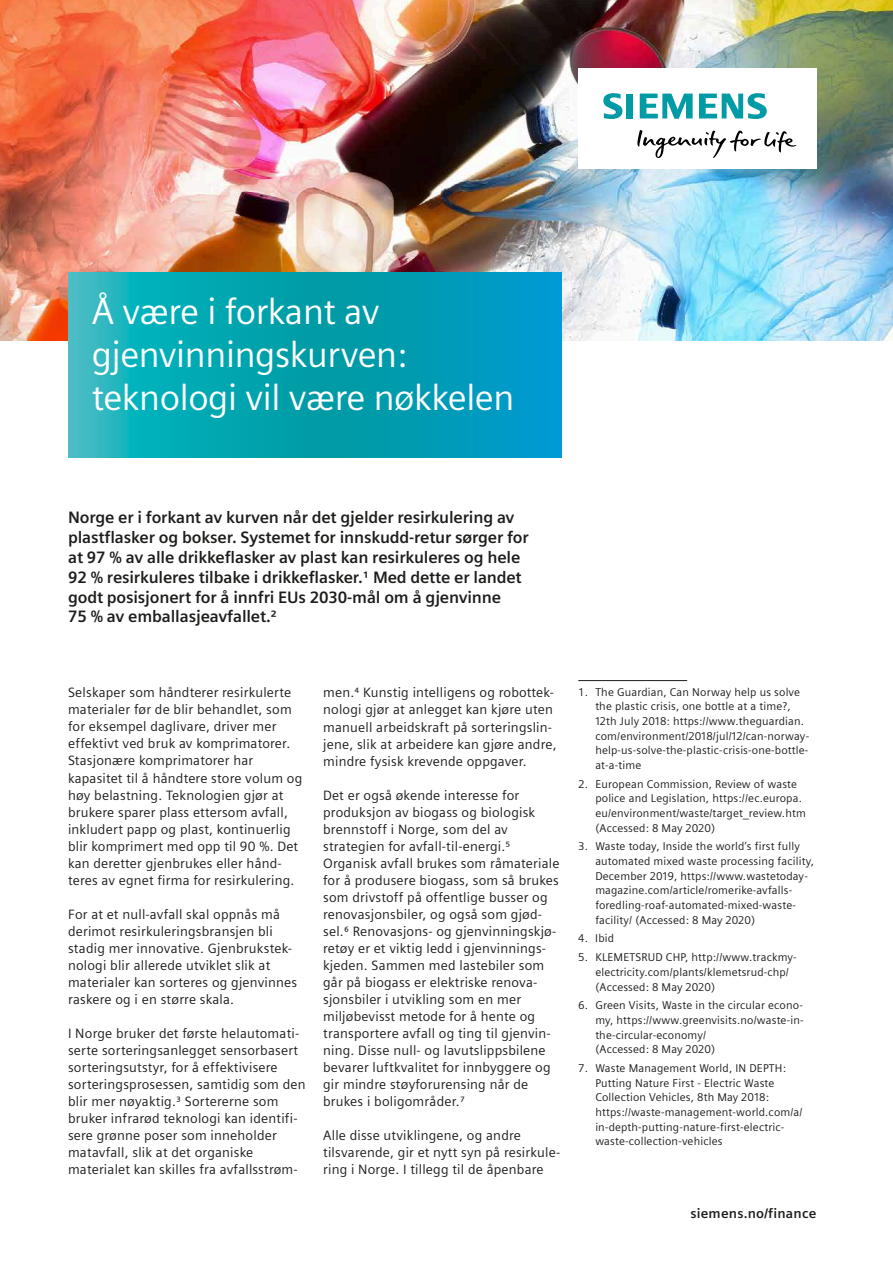
<style>
.page{position:relative;width:893px;height:1263px;background:#fff}
.page>*{position:absolute;margin:0;border:0;box-sizing:border-box;transform-origin:0 0}
.t1{font:36px/43.2px "Siemens Sans";letter-spacing:-.01em;color:#fff}
.t2{font:700 16.5px/19.8px "Siemens Sans";letter-spacing:-.01em;color:#1d1d1b}
.t3{font:13.5px/17px "Siemens Sans";letter-spacing:.015em;color:#1d1d1b}
.t4{font:700 13.5px "Siemens Sans";letter-spacing:.015em;color:#1d1d1b}
.t5{font:11.25px/14.5px "Siemens Sans";letter-spacing:.015em;color:#1d1d1b}
</style>
<div class="page">
<img style="left:0;top:0;width:893px;height:340px">
<svg style="left:68px;top:272px;width:493px;height:186px;background:#06a3b6"></svg>
<div style="left:578px;top:68px;width:238px;height:101px;background:#fff"></div>
<svg style="left:637px;top:130px;width:159px;height:28px"></svg>
<svg style="left:603px;top:93px;width:30px;height:26px"></svg>
<svg style="left:640px;top:94px;width:53px;height:25px"></svg>
<svg style="left:699px;top:93px;width:68px;height:26px"></svg>
<hr style="left:578px;top:680px;width:109px;height:1px;background:#1d1d1b">
<h1 class="t1" style="left:92px;top:290px;width:424px">Å være i forkant av gjenvinningskurven: teknologi vil være nøkkelen</h1>
<p class="t2" style="left:68px;top:508px;width:462px">Norge er i forkant av kurven når det gjelder resirkulering av plastflasker og bokser. Systemet for innskudd-retur sørger for at 97 % av alle drikkeflasker av plast kan resirkuleres og hele 92 % resirkuleres tilbake i drikkeflasker.¹ Med dette er landet godt posisjonert for å innfri EUs 2030-mål om å gjenvinne<br>75 % av emballasjeavfallet.²</p>
<p class="t3" style="left:68px;top:684px;width:236px">Selskaper som håndterer resirkulerte materialer før de blir behandlet, som for eksempel daglivare, driver mer effektivt ved bruk av komprimatorer.<br>Stasjonære komprimatorer har kapasitet til å håndtere store volum og høy belastning. Teknologien gjør at brukere sparer plass ettersom avfall, inkludert papp og plast, kontinuerlig blir komprimert med opp til 90 %. Det kan deretter gjenbrukes eller hånd&shy;teres av egnet firma for resirkulering.</p>
<p class="t3" style="left:68px;top:905px;width:231px">For at et null-avfall skal oppnås må derimot resirkuleringsbransjen bli stadig mer innovative. Gjenbrukstek&shy;nologi blir allerede utviklet slik at materialer kan sorteres og gjenvinnes raskere og i en større skala.</p>
<p class="t3" style="left:68px;top:1024px;width:239px">I Norge bruker det første helautomati&shy;serte sorteringsanlegget sensorbasert sorteringsutstyr, for å effektivisere sorteringsprosessen, samtidig som den blir mer nøyaktig.³ Sortererne som bruker infrarød teknologi kan identifi&shy;sere grønne poser som inneholder matavfall, slik at det organiske materialet kan skilles fra avfallsstrøm-</p>
<p class="t3" style="left:323px;top:684px;width:235px">men.⁴ Kunstig intelligens og robottek&shy;nologi gjør at anlegget kan kjøre uten manuell arbeidskraft på sorteringslin&shy;jene, slik at arbeidere kan gjøre andre, mindre fysisk krevende oppgaver.</p>
<p class="t3" style="left:323px;top:786px;width:238px">Det er også økende interesse for produksjon av biogass og biologisk brennstoff i Norge, som del av strategien for avfall-til-energi.⁵<br>Organisk avfall brukes som råmateriale for å produsere biogass, som så brukes som drivstoff på offentlige busser og renovasjonsbiler, og også som gjød&shy;sel.⁶ Renovasjons- og gjenvinningskjø&shy;retøy er et viktig ledd i gjenvinnings&shy;kjeden. Sammen med lastebiler som går på biogass er elektriske renova&shy;sjonsbiler i utvikling som en mer miljøbevisst metode for å hente og transportere avfall og ting til gjenvin&shy;ning. Disse null- og lavutslippsbilene bevarer luftkvalitet for innbyggere og gir mindre støyforurensing når de brukes i boligområder.⁷</p>
<p class="t3" style="left:323px;top:1127px;width:239px">Alle disse utviklingene, og andre tilsvarende, gir et nytt syn på resirkule&shy;ring i Norge. I tillegg til de åpenbare</p>
<p class="t5" style="left:595px;top:684px;width:215px;text-indent:-17px">1. The Guardian, Can Norway help us solve the plastic crisis, one bottle at a time?, 12th July 2018: https://www.theguardian. com/environment/2018/jul/12/can-norway&shy;help-us-solve-the-plastic-crisis-one-bottle&shy;at-a-time</p>
<p class="t5" style="left:595px;top:776px;width:212px;text-indent:-17px">2. European Commission, Review of waste police and Legislation, https://ec.europa. eu/environment/waste/target_review.htm (Accessed: 8 May 2020)</p>
<p class="t5" style="left:595px;top:839px;width:220px;text-indent:-17px">3. Waste today, Inside the world’s first fully automated mixed waste processing facility, December 2019, https://www.wastetoday&shy;magazine.com/article/romerike-avfalls&shy;foredling-roaf-automated-mixed-waste&shy;facility/ (Accessed: 8 May 2020)</p>
<p class="t5" style="left:578px;top:931px;width:37px">4. Ibid</p>
<p class="t5" style="left:595px;top:950px;width:203px;text-indent:-17px">5. KLEMETSRUD CHP, http://www.trackmy&shy;electricity.com/plants/klemetsrud-chp/ (Accessed: 8 May 2020)</p>
<p class="t5" style="left:595px;top:998px;width:210px;text-indent:-17px">6. Green Visits, Waste in the circular econo&shy;my, https://www.greenvisits.no/waste-in&shy;the-circular-economy/<br>(Accessed: 8 May 2020)</p>
<p class="t5" style="left:595px;top:1061px;width:209px;text-indent:-17px">7. Waste Management World, IN DEPTH:<br>Putting Nature First - Electric Waste Collection Vehicles, 8th May 2018: https://waste-management-world.com/a/ in-depth-putting-nature-first-electric&shy;waste-collection-vehicles</p>
<p class="t4" style="left:690px;top:1206px;width:127px">siemens.no/finance</p>
</div>
